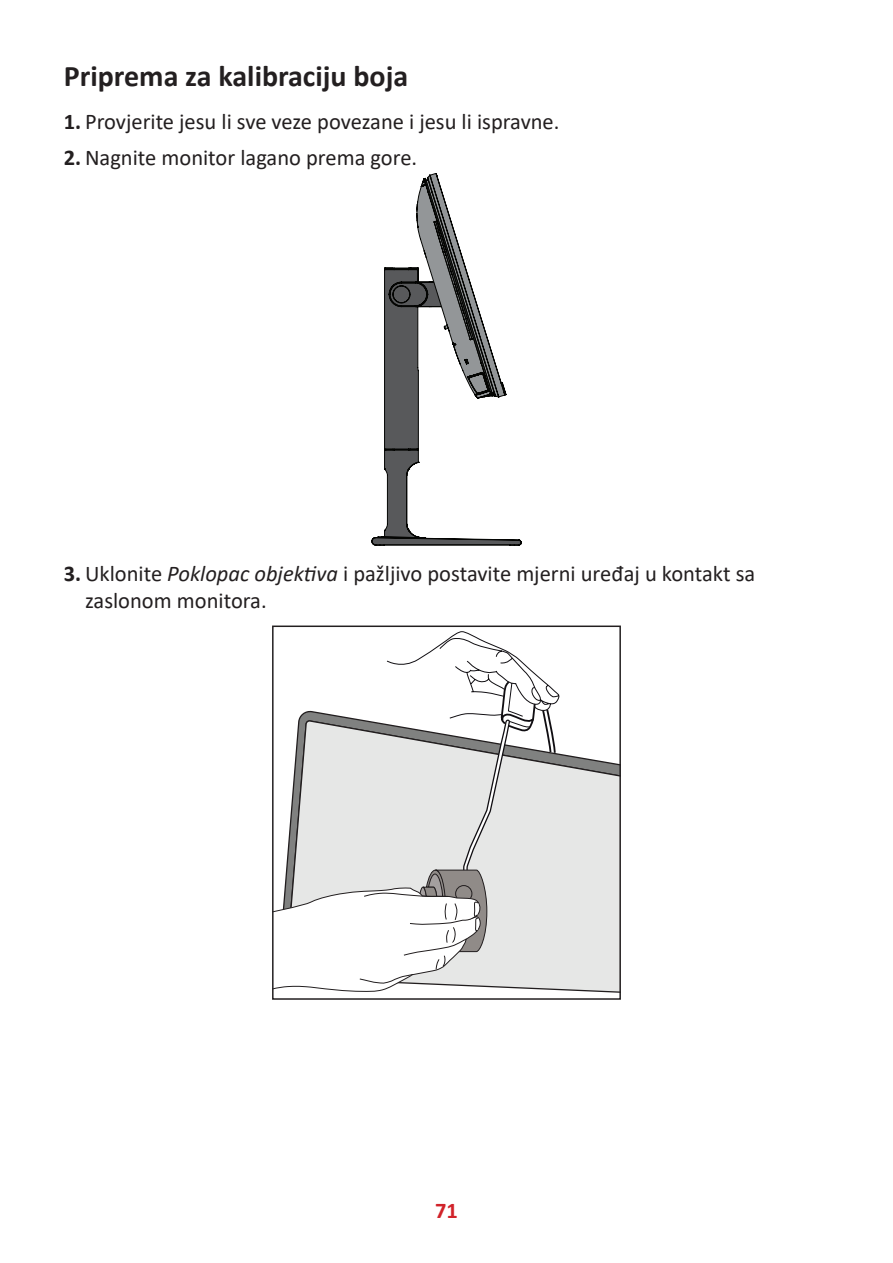
<style>
.page{position:relative;width:893px;height:1263px;background:#fff}
.page>*{position:absolute;margin:0;border:0;box-sizing:border-box;transform-origin:0 0}
.t1{font:700 30px "Calibri";color:#231f20}
.t2{font:22.5px/27px "Calibri";color:#231f20}
.t3{font:700 22.5px "Calibri";color:#d1232a}
.s1{font-weight:700}
.s2{font-style:italic}
</style>
<div class="page">
<svg style="left:372px;top:173px;width:149px;height:373px"></svg>
<svg style="left:343px;top:753px;width:275px;height:240px;background:#dfe0df"></svg>
<svg style="left:275px;top:631px;width:285px;height:360px"></svg>
<div style="left:272px;top:625px;width:349px;height:375px;border:2px solid #231f20"></div>
<h1 class="t1" style="left:64px;top:55px;width:346px">Priprema za kalibraciju boja</h1>
<p class="t2" style="left:64px;top:108px;width:497px"><span class="s1">1.</span> Provjerite jesu li sve veze povezane i jesu li ispravne.</p>
<p class="t2" style="left:64px;top:143px;width:355px"><span class="s1">2.</span> Nagnite monitor lagano prema gore.</p>
<p class="t2" style="left:85px;top:560px;width:672px;text-indent:-21px"><span class="s1">3.</span> Uklonite <span class="s2">Poklopac objektiva</span> i pažljivo postavite mjerni uređaj u kontakt sa zaslonom monitora.</p>
<p class="t3" style="left:435px;top:1194px;width:24px">71</p>
</div>
